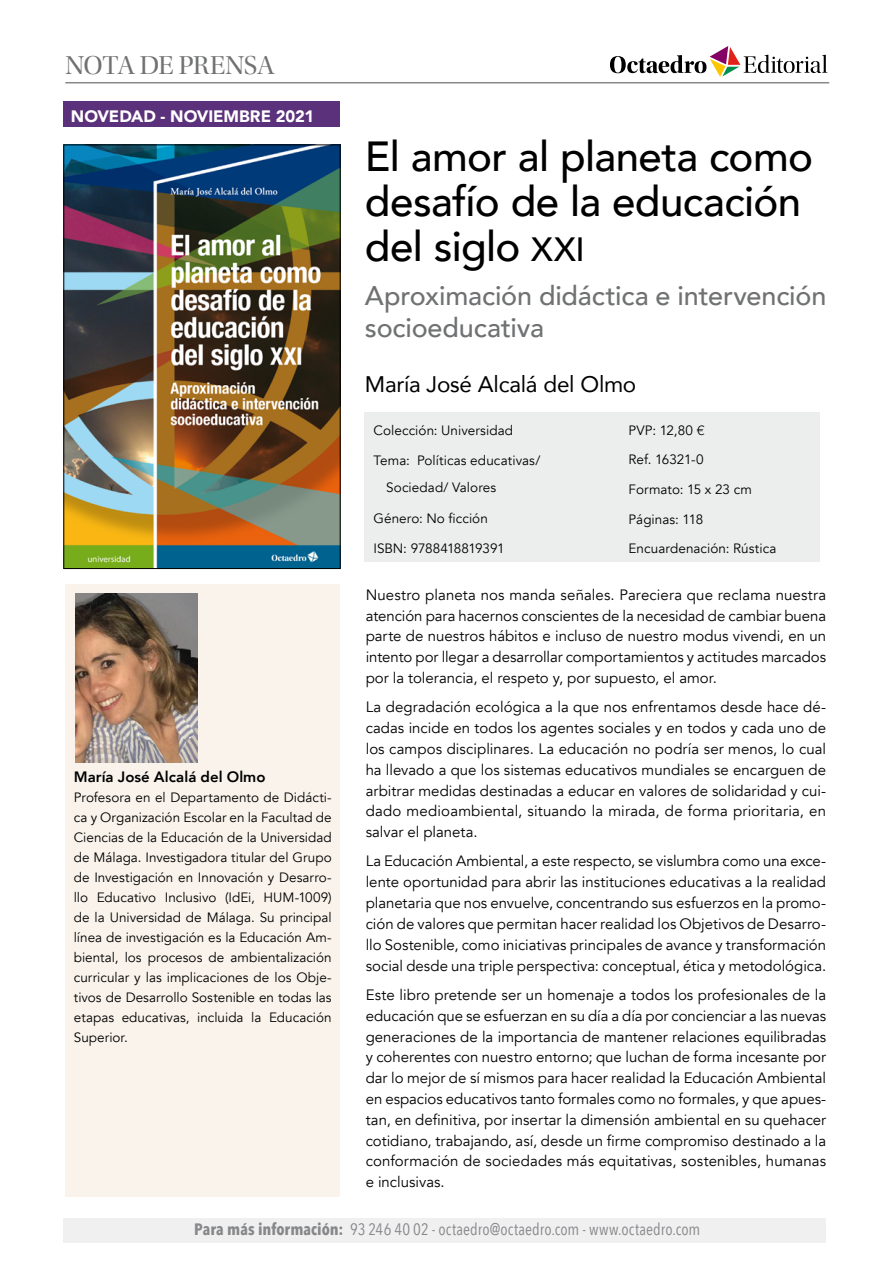
<style>
.page{position:relative;width:893px;height:1263px;background:#fff}
.page>*{position:absolute;margin:0;border:0;box-sizing:border-box;transform-origin:0 0}
.TITOL-1{font:500 42px/45px "Avenir";letter-spacing:-.015em;color:#000}
.Subtitol-ok{font:500 27px/31.5px "Avenir";letter-spacing:-.005em;color:#707172}
.t1{font:27px "Utopia Std Disp";letter-spacing:-.02em;color:#707172}
.Autor-1{font:22.5px "Avenir";letter-spacing:-.015em;color:#000}
.t2{font:16.5px "Avenir Next Condensed";letter-spacing:.005em;color:#87888a}
.t3{font:900 16.5px "Avenir";letter-spacing:-.005em;color:#fff}
.Sinopsis{font:15px/20.9px "Avenir";letter-spacing:.005em;color:#000;text-align:justify}
.Text_Autor{font:800 15px "Avenir";letter-spacing:.005em;color:#000}
.Text_Autor-2{font:13.5px/20px "Avenir";color:#000;text-align:justify}
.Datos{font:13.5px/26.5px "Avenir";letter-spacing:.005em;color:#000}
.s1{font-family:"Avenir Medium SC800";font-weight:400;font-size:33.6px}
.s2{font-family:"Helvetica Neue LT Std";font-weight:300}
.s3{font-weight:700}
</style>
<div class="page">
<div style="left:64px;top:1218px;width:762px;height:25px;background:#f0f0f1"></div>
<div style="left:365px;top:412px;width:455px;height:150px;background:#eceded"></div>
<img style="left:66px;top:147px;width:272px;height:420px">
<div style="left:64px;top:145px;width:276px;height:424px;border:1px solid #000"></div>
<div style="left:65px;top:585px;width:275px;height:612px;background:#f9f3eb"></div>
<svg style="left:610px;top:46px;width:217px;height:31px"></svg>
<hr style="left:65px;top:82px;width:764px;height:1px;background:#87888a">
<div style="left:64px;top:102px;width:276px;height:25px;background:#5b317c"></div>
<img style="left:76px;top:593px;width:121px;height:170px">
<p class="t1" style="left:65px;top:51px;width:211px">NOTA DE PRENSA</p>
<p class="t3" style="left:71px;top:102px;width:245px">NOVEDAD - NOVIEMBRE 2021</p>
<p class="Text_Autor" style="left:74px;top:765px;width:193px">María José Alcalá del Olmo</p>
<p class="Text_Autor-2" style="left:74px;top:788px;width:259px">Profesora en el Departamento de Didácti&shy;ca y Organización Escolar en la Facultad de Ciencias de la Educación de la Universidad de Málaga. Investigadora titular del Grupo de Investigación en Innovación y Desarro&shy;llo Educativo Inclusivo (IdEi, HUM-1009) de la Universidad de Málaga. Su principal línea de investigación es la Educación Am&shy;biental, los procesos de ambientalización curricular y las implicaciones de los Obje&shy;tivos de Desarrollo Sostenible en todas las etapas educativas, incluida la Educación Superior.</p>
<p class="TITOL-1" style="left:365px;top:132px;width:450px">El amor al planeta como desafío de la educación del siglo <span class="s1">xxi</span></p>
<p class="Subtitol-ok" style="left:365px;top:279px;width:463px">Aproximación didáctica e intervención socioeducativa</p>
<p class="Autor-1" style="left:365px;top:366px;width:273px">María José Alcalá del Olmo</p>
<p class="Datos" style="left:373px;top:417px;width:141px">Colección: Universidad</p>
<p class="Datos" style="left:386px;top:448px;width:156px;text-indent:-13px">Tema: Políticas educativas/<br>Sociedad/ Valores</p>
<p class="Datos" style="left:373px;top:505px;width:116px">Género: No ficción</p>
<p class="Datos" style="left:373px;top:536px;width:133px">ISBN: 9788418819391</p>
<p class="Datos" style="left:629px;top:417px;width:77px">PVP: 12,80 <span class="s2">€</span></p>
<p class="Datos" style="left:629px;top:447px;width:77px">Ref. 16321-0</p>
<p class="Datos" style="left:629px;top:476px;width:125px">Formato: 15 x 23 cm</p>
<p class="Datos" style="left:629px;top:506px;width:76px">Páginas: 118</p>
<p class="Datos" style="left:629px;top:536px;width:149px">Encuardenación: Rústica</p>
<p class="Sinopsis" style="left:366px;top:584px;width:462px">Nuestro planeta nos manda señales. Pareciera que reclama nuestra atención para hacernos conscientes de la necesidad de cambiar buena parte de nuestros hábitos e incluso de nuestro modus vivendi, en un intento por llegar a desarrollar comportamientos y actitudes marcados por la tolerancia, el respeto y, por supuesto, el amor.</p>
<p class="Sinopsis" style="left:366px;top:697px;width:462px">La degradación ecológica a la que nos enfrentamos desde hace dé&shy;cadas incide en todos los agentes sociales y en todos y cada uno de los campos disciplinares. La educación no podría ser menos, lo cual ha llevado a que los sistemas educativos mundiales se encarguen de arbitrar medidas destinadas a educar en valores de solidaridad y cui&shy;dado medioambiental, situando la mirada, de forma prioritaria, en salvar el planeta.</p>
<p class="Sinopsis" style="left:366px;top:851px;width:462px">La Educación Ambiental, a este respecto, se vislumbra como una exce&shy;lente oportunidad para abrir las instituciones educativas a la realidad planetaria que nos envuelve, concentrando sus esfuerzos en la promo&shy;ción de valores que permitan hacer realidad los Objetivos de Desarro&shy;llo Sostenible, como iniciativas principales de avance y transformación social desde una triple perspectiva: conceptual, ética y metodológica.</p>
<p class="Sinopsis" style="left:366px;top:984px;width:462px">Este libro pretende ser un homenaje a todos los profesionales de la educación que se esfuerzan en su día a día por concienciar a las nuevas generaciones de la importancia de mantener relaciones equilibradas y coherentes con nuestro entorno; que luchan de forma incesante por dar lo mejor de sí mismos para hacer realidad la Educación Ambiental en espacios educativos tanto formales como no formales, y que apues&shy;tan, en definitiva, por insertar la dimensión ambiental en su quehacer cotidiano, trabajando, así, desde un firme compromiso destinado a la conformación de sociedades más equitativas, sostenibles, humanas e inclusivas.</p>
<p class="t2" style="left:194px;top:1214px;width:508px"><span class="s3">Para más información:</span> 93 246 40 02 - octaedro@octaedro.com - www.octaedro.com</p>
</div>
